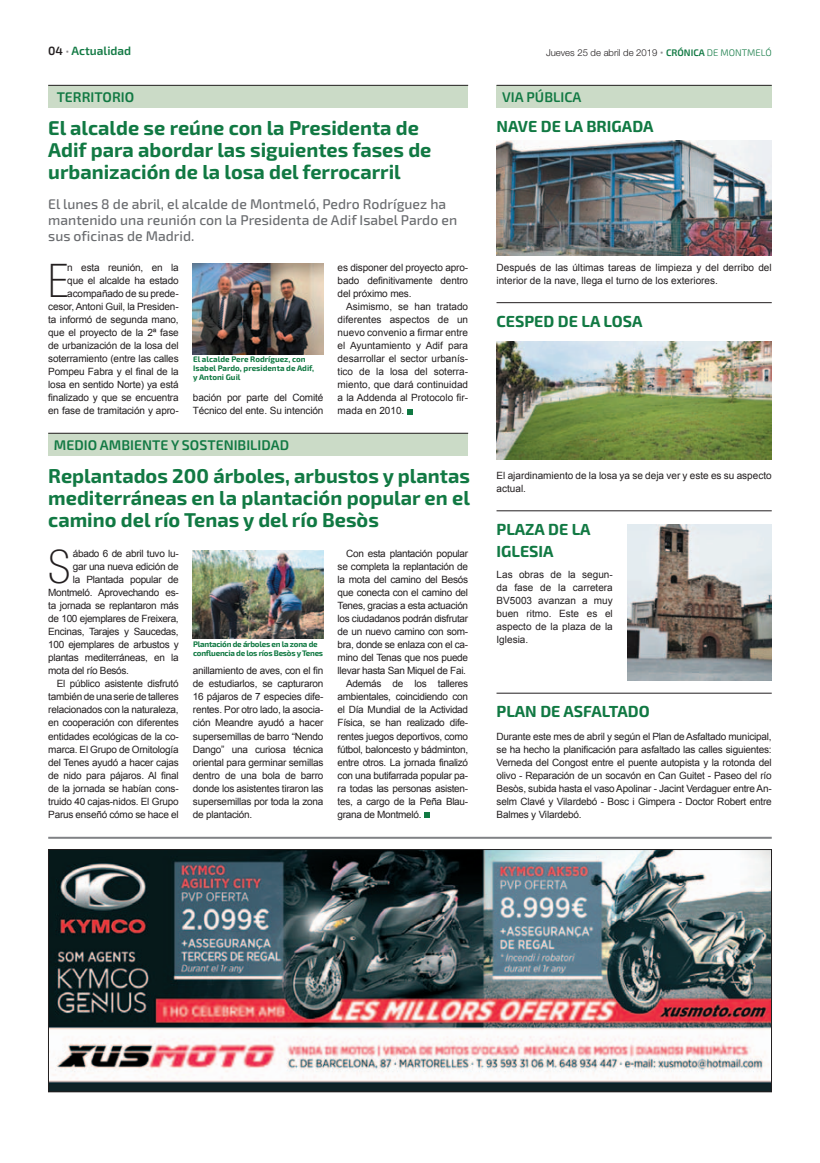
<style>
.page{position:relative;width:820px;height:1163px;background:#fff}
.page>*{position:absolute;margin:0;border:0;box-sizing:border-box;transform-origin:0 0}
.t1{font:100 condensed 46.4px "Helvetica Neue";color:#231f20}
.t2{font:700 20px/22px "Exo 2";color:#117943}
.t3{font:700 16px/22px "Exo 2";color:#117943}
.t4{font:500 14px/16px "Exo 2";color:#6a6c6f}
.t5{font:600 14px "Exo 2";color:#117943}
.t6{font:600 12px "Exo 2";color:#117943}
.t7{font:10px/13px "Arial";letter-spacing:-.02em;color:#231f20;text-align:justify}
.t8{font:10px/13px "Arial";color:#231f20}
.t9{font:300 9.5px "Helvetica Neue";color:#231f20}
.t10{font:700 8px/9px "Exo 2";letter-spacing:-.005em;color:#117943}
.t11{font:700 8px/9px "Exo 2";letter-spacing:-.03em;color:#117943}
.s1{color:#231f20}
.s2{font-weight:700;font-size:13px;color:#8d8b8e}
.s3{font-family:"Exo 2";font-weight:700;font-size:13px;color:#8d8b8e}
.s4{font-family:"Exo 2";font-weight:600;color:#117943}
.s5{font-family:"Exo 2";color:#117943}
</style>
<div class="page">
<hr style="left:48px;top:836px;width:723px;height:2px;background:#808285">
<div style="left:48px;top:85px;width:420px;height:23px;background:#cbdbc7"></div>
<hr style="left:48px;top:85px;width:420px;height:1px;background:#231f20">
<div style="left:496px;top:85px;width:275px;height:23px;background:#cbdbc7"></div>
<hr style="left:496px;top:85px;width:275px;height:1px;background:#231f20">
<div style="left:48px;top:433px;width:420px;height:22px;background:#cbdbc7"></div>
<hr style="left:48px;top:433px;width:420px;height:1px;background:#231f20">
<svg style="left:407px;top:409px;width:5px;height:5px"></svg>
<svg style="left:424px;top:812px;width:5px;height:5px"></svg>
<img style="left:496px;top:140px;width:275px;height:116px">
<img style="left:627px;top:524px;width:144px;height:156px">
<img style="left:496px;top:342px;width:275px;height:117px">
<img style="left:193px;top:550px;width:130px;height:88px">
<img style="left:193px;top:264px;width:130px;height:91px">
<img style="left:50px;top:851px;width:719px;height:238px">
<div style="left:48px;top:849px;width:723px;height:242px;border:1px solid #231f20"></div>
<hr style="left:496px;top:302px;width:275px;height:1px;background:#231f20">
<hr style="left:496px;top:510px;width:275px;height:1px;background:#231f20">
<hr style="left:496px;top:692px;width:275px;height:1px;background:#231f20">
<p class="t6" style="left:48px;top:43px;width:84px"><span class="s1">04</span> <span class="s2">·</span> Actualidad</p>
<p class="t9" style="left:546px;top:46px;width:227px">Jueves 25 de abril de 2019 <span class="s3">·</span> <span class="s4">CRÓNICA</span> <span class="s5">DE MONTMELÓ</span></p>
<h3 class="t5" style="left:57px;top:88px;width:79px">TERRITORIO</h3>
<h3 class="t5" style="left:502px;top:88px;width:81px">VIA PÚBLICA</h3>
<h2 class="t2" style="left:48px;top:117px;width:384px">El alcalde se reúne con la Presidenta de<br>Adif para abordar las siguientes fases de urbanización de la losa del ferrocarril</h2>
<h3 class="t3" style="left:496px;top:116px;width:158px">NAVE DE LA BRIGADA</h3>
<h3 class="t4" style="left:48px;top:196px;width:410px">El lunes 8 de abril, el alcalde de Montmeló, Pedro Rodríguez ha mantenido una reunión con la Presidenta de Adif Isabel Pardo en sus oficinas de Madrid.</h3>
<p class="t7" style="left:48px;top:261px;width:132px;text-align:right">n esta reunión, en la<br>que el alcalde ha estado acompañado de su prede&shy;cesor, Antoni Guil, la Presiden&shy;ta informó de segunda mano, que el proyecto de la 2ª fase de urbanización de la losa del soterramiento (entre las calles<br>Pompeu Fabra y el final de la losa en sentido Norte) ya está finalizado y que se encuentra en fase de tramitación y apro-</p>
<p class="t8" style="left:496px;top:261px;width:276px">Después de las últimas tareas de limpieza y del derribo del interior de la nave, llega el turno de los exteriores.</p>
<p class="t7" style="left:337px;top:261px;width:132px">es disponer del proyecto apro&shy;bado definitivamente dentro del próximo mes.</p>
<p class="t7" style="left:337px;top:300px;width:132px;text-indent:8px">Asimismo, se han tratado diferentes aspectos de un nuevo convenio a firmar entre el Ayuntamiento y Adif para desarrollar el sector urbanís&shy;tico de la losa del soterra&shy;miento, que dará continuidad a la Addenda al Protocolo fir&shy;mada en 2010.</p>
<h1 class="t1" style="left:48px;top:255px;width:21px">E</h1>
<h3 class="t3" style="left:496px;top:311px;width:147px">CESPED DE LA LOSA</h3>
<p class="t10" style="left:193px;top:355px;width:122px">El alcalde Pere Rodríguez, con<br>Isabel Pardo, presidenta de Adif, y Antoni Guil</p>
<p class="t7" style="left:193px;top:391px;width:132px">bación por parte del Comité<br>Técnico del ente. Su intención</p>
<h3 class="t5" style="left:54px;top:436px;width:237px">MEDIO AMBIENTE Y SOSTENIBILIDAD</h3>
<h2 class="t2" style="left:48px;top:465px;width:423px;text-align:justify">Replantados 200 árboles, arbustos y plantas mediterráneas en la plantación popular en el camino del río Tenas y del río Besòs</h2>
<h1 class="t1" style="left:48px;top:541px;width:24px">S</h1>
<p class="t7" style="left:73px;top:547px;width:107px">ábado 6 de abril tuvo lu-</p>
<p class="t7" style="left:73px;top:560px;width:107px">gar una nueva edición de</p>
<p class="t7" style="left:73px;top:573px;width:107px">la Plantada popular de</p>
<p class="t7" style="left:48px;top:586px;width:132px">Montmeló. Aprovechando es-</p>
<p class="t7" style="left:48px;top:599px;width:132px">ta jornada se replantaron más</p>
<p class="t7" style="left:48px;top:612px;width:132px">de 100 ejemplares de Freixera,</p>
<p class="t7" style="left:48px;top:625px;width:132px">Encinas, Tarajes y Saucedas,</p>
<p class="t7" style="left:48px;top:638px;width:132px">100 ejemplares de arbustos y</p>
<p class="t7" style="left:48px;top:651px;width:132px">plantas mediterráneas, en la</p>
<p class="t7" style="left:48px;top:664px;width:82px">mota del río Besós.</p>
<p class="t7" style="left:57px;top:677px;width:123px">El público asistente disfrutó</p>
<p class="t7" style="left:48px;top:690px;width:132px">también de una serie de talleres</p>
<p class="t7" style="left:48px;top:703px;width:132px">relacionados con la naturaleza,</p>
<p class="t7" style="left:48px;top:716px;width:132px">en cooperación con diferentes</p>
<p class="t7" style="left:48px;top:729px;width:132px">entidades ecológicas de la co-</p>
<p class="t7" style="left:48px;top:742px;width:132px">marca. El Grupo de Ornitología</p>
<p class="t7" style="left:48px;top:755px;width:132px">del Tenes ayudó a hacer cajas</p>
<p class="t7" style="left:48px;top:768px;width:132px">de nido para pájaros. Al final</p>
<p class="t7" style="left:48px;top:781px;width:132px">de la jornada se habían cons-</p>
<p class="t7" style="left:48px;top:794px;width:132px">truido 40 cajas-nidos. El Grupo</p>
<p class="t7" style="left:48px;top:807px;width:132px">Parus enseñó cómo se hace el</p>
<p class="t11" style="left:193px;top:639px;width:131px">Plantación de árboles en la zona de confluencia de los ríos Besòs y Tenes</p>
<p class="t7" style="left:193px;top:664px;width:132px">anillamiento de aves, con el fin de estudiarlos, se capturaron 16 pájaros de 7 especies dife&shy;rentes. Por otro lado, la asocia&shy;ción Meandre ayudó a hacer supersemillas de barro “Nendo Dango” una curiosa técnica oriental para germinar semillas dentro de una bola de barro donde los asistentes tiraron las supersemillas por toda la zona de plantación.</p>
<p class="t7" style="left:346px;top:547px;width:123px">Con esta plantación popular</p>
<p class="t7" style="left:337px;top:560px;width:132px">se completa la replantación de</p>
<p class="t7" style="left:337px;top:573px;width:132px">la mota del camino del Besós</p>
<p class="t7" style="left:337px;top:586px;width:132px">que conecta con el camino del</p>
<p class="t7" style="left:337px;top:599px;width:132px">Tenes, gracias a esta actuación</p>
<p class="t7" style="left:337px;top:612px;width:132px">los ciudadanos podrán disfrutar</p>
<p class="t7" style="left:337px;top:625px;width:132px">de un nuevo camino con som-</p>
<p class="t7" style="left:337px;top:638px;width:132px">bra, donde se enlaza con el ca-</p>
<p class="t7" style="left:337px;top:651px;width:132px">mino del Tenas que nos puede</p>
<p class="t7" style="left:337px;top:664px;width:130px">llevar hasta San Miquel de Fai.</p>
<p class="t7" style="left:346px;top:677px;width:123px">Además de los talleres</p>
<p class="t7" style="left:337px;top:690px;width:132px">ambientales, coincidiendo con</p>
<p class="t7" style="left:337px;top:703px;width:132px">el Día Mundial de la Actividad</p>
<p class="t7" style="left:337px;top:716px;width:132px">Física, se han realizado dife-</p>
<p class="t7" style="left:337px;top:729px;width:132px">rentes juegos deportivos, como</p>
<p class="t7" style="left:337px;top:742px;width:132px">fútbol, baloncesto y bádminton,</p>
<p class="t7" style="left:337px;top:755px;width:132px">entre otros. La jornada finalizó</p>
<p class="t7" style="left:337px;top:768px;width:132px">con una butifarrada popular pa-</p>
<p class="t7" style="left:337px;top:781px;width:132px">ra todas las personas asisten-</p>
<p class="t7" style="left:337px;top:794px;width:132px">tes, a cargo de la Peña Blau-</p>
<p class="t7" style="left:337px;top:807px;width:85px">grana de Montmeló.</p>
<p class="t8" style="left:496px;top:469px;width:276px">El ajardinamiento de la losa ya se deja ver y este es su aspecto actual.</p>
<h3 class="t3" style="left:496px;top:519px;width:96px">PLAZA DE LA<br>IGLESIA</h3>
<p class="t7" style="left:496px;top:567px;width:118px">Las obras de la segun&shy;da fase de la carretera BV5003 avanzan a muy buen ritmo. Este es el aspecto de la plaza de la Iglesia.</p>
<h3 class="t3" style="left:496px;top:701px;width:155px">PLAN DE ASFALTADO</h3>
<p class="t7" style="left:496px;top:729px;width:276px">Durante este mes de abril y según el Plan de Asfaltado municipal, se ha hecho la planificación para asfaltado las calles siguientes:<br>Verneda del Congost entre el puente autopista y la rotonda del olivo - Reparación de un socavón en Can Guitet - Paseo del río Besòs, subida hasta el vaso Apolinar - Jacint Verdaguer entre An&shy;selm Clavé y Vilardebó - Bosc i Gimpera - Doctor Robert entre Balmes y Vilardebó.</p>
</div>
